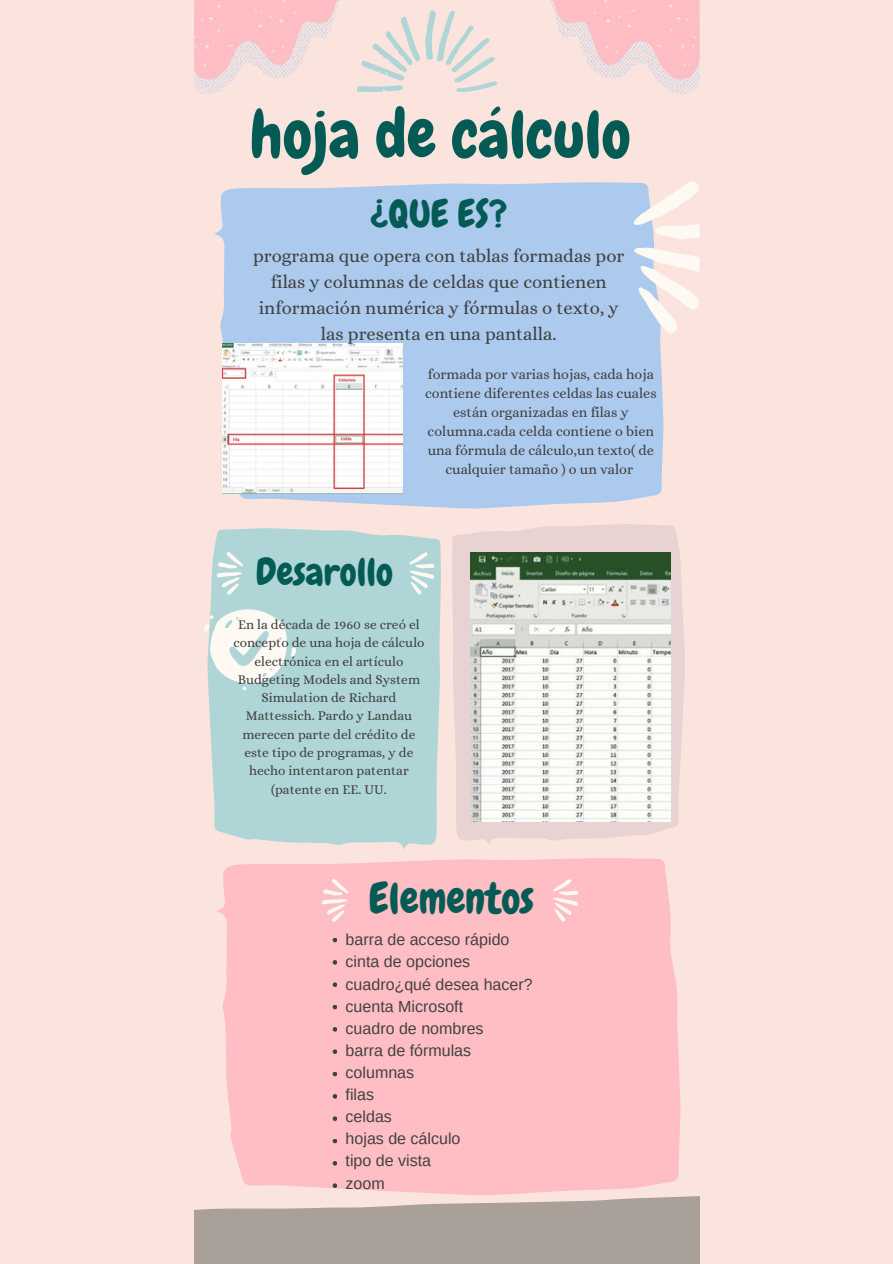
<style>
.page{position:relative;width:893px;height:1264px;background:#fff}
.page>*{position:absolute;margin:0;border:0;box-sizing:border-box;transform-origin:0 0}
.t1{font:65.1px "Chewy";color:#045b55}
.t2{font:42.45px "Chewy";color:#045b55}
.t3{font:37.95px "Chewy";color:#045b55}
.t4{font:18.45px/26px "Alice";color:#414141;text-align:center}
.t5{font:16.05px/22px "Arimo";color:#414141}
.t6{font:14.25px/18.9px "Alice";color:#414141;text-align:center}
.t7{font:13.5px/18.3px "Alice";color:#414141;text-align:center}
</style>
<div class="page">
<div style="left:0;top:0;width:892px;height:1263px;background:#fbe4de"></div>
<img style="left:194px;top:0;width:145px;height:94px">
<svg style="left:208px;top:528px;width:233px;height:321px;background:#b4d5d6"></svg>
<svg style="left:216px;top:552px;width:27px;height:43px"></svg>
<svg style="left:409px;top:552px;width:25px;height:43px"></svg>
<svg style="left:204px;top:609px;width:94px;height:82px;background:#dce8e5"></svg>
<svg style="left:357px;top:11px;width:140px;height:81px"></svg>
<svg style="left:452px;top:524px;width:233px;height:321px;fill:#e8d2d2"></svg>
<div style="left:214px;top:182px;width:449px;height:326px;background:#accaed"></div>
<svg style="left:633px;top:181px;width:66px;height:58px"></svg>
<svg style="left:634px;top:248px;width:65px;height:85px"></svg>
<img style="left:551px;top:0;width:149px;height:94px">
<div style="left:216px;top:858px;width:464px;height:337px;background:#ffbec4"></div>
<svg style="left:322px;top:878px;width:26px;height:44px"></svg>
<svg style="left:553px;top:879px;width:25px;height:42px"></svg>
<svg style="left:194px;top:1196px;width:506px;height:67px;background:#b2a8a1"></svg>
<img style="left:222px;top:343px;width:180px;height:150px">
<img style="left:470px;top:552px;width:200px;height:269px">
<svg style="left:332px;top:937px;width:5px;height:5px"></svg>
<svg style="left:332px;top:960px;width:5px;height:4px"></svg>
<svg style="left:332px;top:982px;width:5px;height:4px"></svg>
<svg style="left:332px;top:1004px;width:5px;height:5px"></svg>
<svg style="left:332px;top:1027px;width:5px;height:4px"></svg>
<svg style="left:332px;top:1049px;width:5px;height:4px"></svg>
<svg style="left:332px;top:1071px;width:5px;height:5px"></svg>
<svg style="left:332px;top:1094px;width:5px;height:4px"></svg>
<svg style="left:332px;top:1116px;width:5px;height:4px"></svg>
<svg style="left:332px;top:1138px;width:5px;height:5px"></svg>
<svg style="left:332px;top:1160px;width:5px;height:5px"></svg>
<svg style="left:332px;top:1183px;width:5px;height:4px"></svg>
<p class="t1" style="left:249px;top:93px;width:382px">hoja de cálculo</p>
<p class="t3" style="left:370px;top:190px;width:139px">¿QUE ES?</p>
<p class="t4" style="left:253px;top:243px;width:373px">programa que opera con tablas formadas por filas y columnas de celdas que contienen información numérica y fórmulas o texto, y las presenta en una pantalla.</p>
<p class="t3" style="left:256px;top:547px;width:139px">Desarollo</p>
<p class="t6" style="left:425px;top:365px;width:233px">formada por varias hojas, cada hoja contiene diferentes celdas las cuales están organizadas en filas y columna.cada celda contiene o bien una fórmula de cálculo,un texto( de cualquier tamaño ) o un valor</p>
<p class="t7" style="left:233px;top:615px;width:193px">En la década de 1960 se creó el concepto de una hoja de cálculo electrónica en el artículo<br>Budgeting Models and System<br>Simulation de Richard<br>Mattessich. Pardo y Landau merecen parte del crédito de este tipo de programas, y de hecho intentaron patentar (patente en EE. UU.</p>
<p class="t2" style="left:369px;top:871px;width:167px">Elementos</p>
<p class="t5" style="left:345px;top:928px;width:188px">barra de acceso rápido cinta de opciones cuadro¿qué desea hacer? cuenta Microsoft</p>
<p class="t5" style="left:345px;top:1017px;width:139px">cuadro de nombres</p>
<p class="t5" style="left:345px;top:1039px;width:127px">barra de fórmulas columnas</p>
<p class="t5" style="left:345px;top:1083px;width:30px">filas</p>
<p class="t5" style="left:345px;top:1105px;width:48px">celdas</p>
<p class="t5" style="left:345px;top:1127px;width:116px">hojas de cálculo</p>
<p class="t5" style="left:345px;top:1149px;width:87px">tipo de vista</p>
<p class="t5" style="left:345px;top:1171px;width:41px">zoom</p>
</div>
